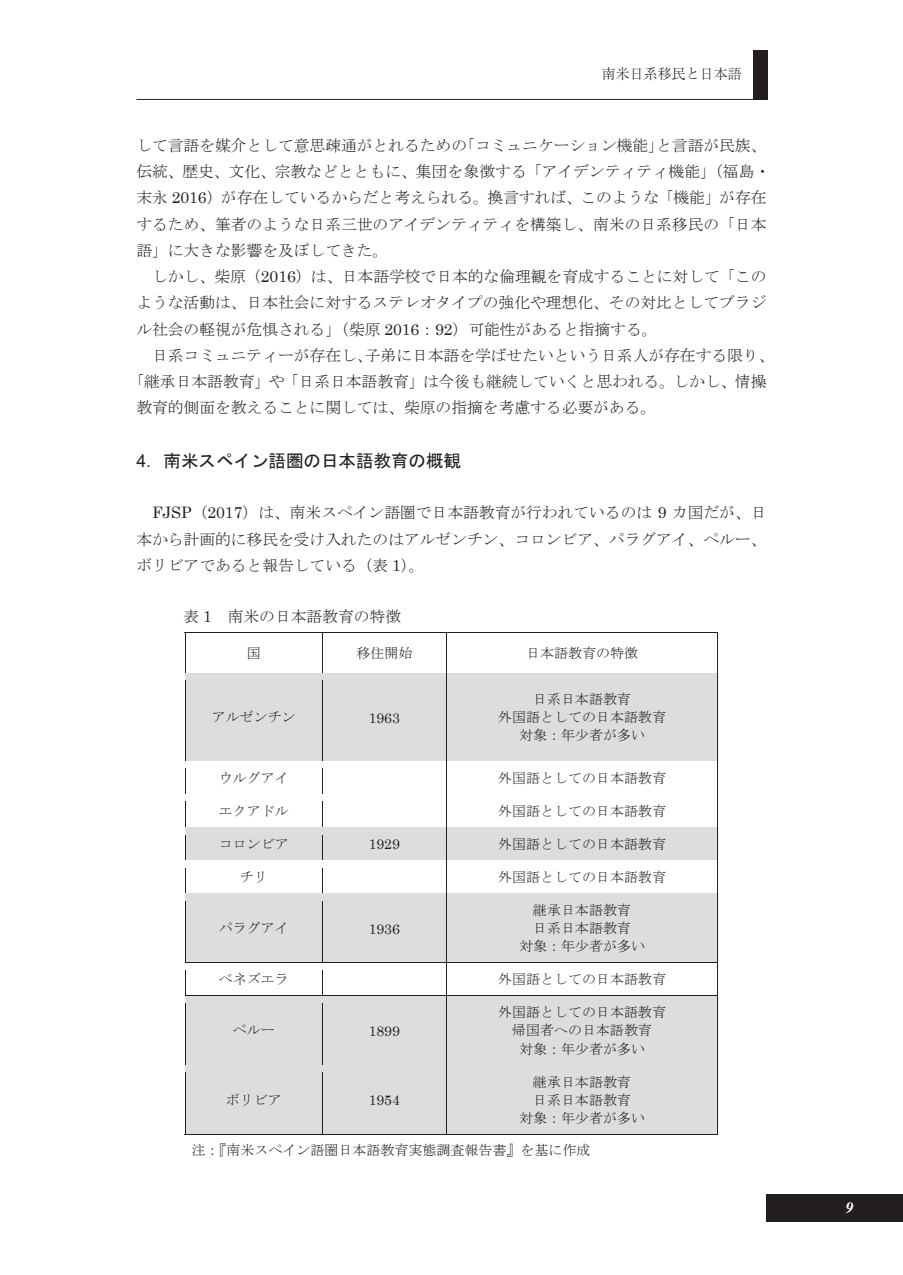
<style>
.page{position:relative;width:903px;height:1275px;background:#fff}
.page>*{position:absolute;margin:0;border:0;box-sizing:border-box;transform-origin:0 0}
.t1{font:17.5px "MS Gothic";color:#231f20}
.t2{font:15.75px/26.2px "MS Mincho";color:#231f20;text-align:justify}
.t3{font:italic 700 15.75px "Times LT Std";color:#fff}
.t4{font:14px/18.2px "MS Mincho";color:#231f20;text-align:center}
.t5{font:14px "Century";color:#231f20}
.t6{font:300 14px "Ryumin Pro";color:#231f20}
.s1{font-family:"Century"}
.s2{font-family:"Arial"}
</style>
<div class="page">
<hr style="left:185px;top:632px;width:137px;height:1px;background:#231f20">
<hr style="left:323px;top:632px;width:123px;height:1px;background:#231f20">
<hr style="left:447px;top:632px;width:270px;height:1px;background:#231f20">
<hr style="left:185px;top:640px;width:1px;height:33px;background:#231f20">
<hr style="left:322px;top:640px;width:1px;height:33px;background:#231f20">
<hr style="left:446px;top:640px;width:1px;height:33px;background:#231f20">
<hr style="left:717px;top:640px;width:1px;height:33px;background:#231f20">
<div style="left:186px;top:674px;width:136px;height:87px;background:#dcdddf"></div>
<div style="left:323px;top:681px;width:123px;height:73px;background:#dcdddf"></div>
<div style="left:447px;top:674px;width:270px;height:87px;background:#dcdddf"></div>
<hr style="left:186px;top:673px;width:136px;height:1px;background:#231f20">
<hr style="left:323px;top:673px;width:123px;height:1px;background:#231f20">
<div style="left:323px;top:674px;width:123px;height:7px;background:#dcdddf"></div>
<hr style="left:447px;top:673px;width:270px;height:1px;background:#231f20">
<hr style="left:185px;top:681px;width:1px;height:80px;background:#231f20">
<div style="left:322px;top:754px;width:124px;height:7px;background:#dcdddf"></div>
<hr style="left:322px;top:681px;width:1px;height:80px;background:#231f20">
<hr style="left:446px;top:681px;width:1px;height:80px;background:#231f20">
<hr style="left:717px;top:681px;width:1px;height:80px;background:#231f20">
<hr style="left:186px;top:761px;width:136px;height:1px;background:#231f20">
<hr style="left:323px;top:761px;width:123px;height:1px;background:#231f20">
<hr style="left:447px;top:761px;width:270px;height:1px;background:#231f20">
<hr style="left:186px;top:794px;width:136px;height:1px;background:#231f20">
<hr style="left:323px;top:794px;width:123px;height:1px;background:#231f20">
<hr style="left:447px;top:794px;width:270px;height:1px;background:#231f20">
<div style="left:186px;top:828px;width:136px;height:32px;background:#dcdddf"></div>
<div style="left:323px;top:835px;width:123px;height:18px;background:#dcdddf"></div>
<div style="left:447px;top:828px;width:270px;height:32px;background:#dcdddf"></div>
<hr style="left:186px;top:827px;width:136px;height:1px;background:#231f20">
<hr style="left:323px;top:827px;width:123px;height:1px;background:#231f20">
<div style="left:323px;top:828px;width:123px;height:7px;background:#dcdddf"></div>
<hr style="left:447px;top:827px;width:270px;height:1px;background:#231f20">
<div style="left:322px;top:853px;width:124px;height:7px;background:#dcdddf"></div>
<hr style="left:186px;top:860px;width:136px;height:1px;background:#231f20">
<hr style="left:323px;top:860px;width:123px;height:1px;background:#231f20">
<hr style="left:447px;top:860px;width:270px;height:1px;background:#231f20">
<div style="left:186px;top:894px;width:136px;height:68px;background:#dcdddf"></div>
<div style="left:323px;top:901px;width:123px;height:54px;background:#dcdddf"></div>
<div style="left:447px;top:894px;width:270px;height:68px;background:#dcdddf"></div>
<svg style="left:185px;top:768px;width:1px;height:133px"></svg>
<hr style="left:186px;top:893px;width:136px;height:1px;background:#231f20">
<svg style="left:322px;top:768px;width:1px;height:133px"></svg>
<hr style="left:323px;top:893px;width:123px;height:1px;background:#231f20">
<div style="left:323px;top:894px;width:123px;height:7px;background:#dcdddf"></div>
<svg style="left:446px;top:761px;width:1px;height:140px"></svg>
<hr style="left:447px;top:893px;width:270px;height:1px;background:#231f20">
<svg style="left:717px;top:761px;width:1px;height:140px"></svg>
<hr style="left:185px;top:901px;width:1px;height:61px;background:#231f20">
<div style="left:322px;top:955px;width:124px;height:7px;background:#dcdddf"></div>
<hr style="left:322px;top:901px;width:1px;height:61px;background:#231f20">
<hr style="left:446px;top:901px;width:1px;height:61px;background:#231f20">
<hr style="left:717px;top:901px;width:1px;height:61px;background:#231f20">
<hr style="left:186px;top:962px;width:136px;height:1px;background:#231f20">
<hr style="left:323px;top:962px;width:123px;height:1px;background:#231f20">
<hr style="left:447px;top:962px;width:270px;height:1px;background:#231f20">
<div style="left:186px;top:996px;width:136px;height:69px;background:#dcdddf"></div>
<div style="left:323px;top:1003px;width:123px;height:55px;background:#dcdddf"></div>
<div style="left:447px;top:996px;width:270px;height:69px;background:#dcdddf"></div>
<svg style="left:185px;top:962px;width:1px;height:41px"></svg>
<hr style="left:186px;top:995px;width:136px;height:1px;background:#231f20">
<svg style="left:322px;top:962px;width:1px;height:41px"></svg>
<hr style="left:323px;top:995px;width:123px;height:1px;background:#231f20">
<div style="left:323px;top:996px;width:123px;height:7px;background:#dcdddf"></div>
<svg style="left:446px;top:962px;width:1px;height:41px"></svg>
<hr style="left:447px;top:995px;width:270px;height:1px;background:#231f20">
<svg style="left:717px;top:962px;width:1px;height:41px"></svg>
<hr style="left:185px;top:1003px;width:1px;height:62px;background:#231f20">
<div style="left:322px;top:1058px;width:124px;height:7px;background:#dcdddf"></div>
<hr style="left:322px;top:1003px;width:1px;height:62px;background:#231f20">
<hr style="left:446px;top:1003px;width:1px;height:62px;background:#231f20">
<hr style="left:717px;top:1003px;width:1px;height:62px;background:#231f20">
<div style="left:186px;top:1066px;width:136px;height:68px;background:#dcdddf"></div>
<div style="left:323px;top:1073px;width:123px;height:54px;background:#dcdddf"></div>
<div style="left:447px;top:1066px;width:270px;height:68px;background:#dcdddf"></div>
<hr style="left:186px;top:1065px;width:136px;height:1px;background:#231f20">
<hr style="left:323px;top:1065px;width:123px;height:1px;background:#231f20">
<div style="left:323px;top:1066px;width:123px;height:7px;background:#dcdddf"></div>
<hr style="left:447px;top:1065px;width:270px;height:1px;background:#231f20">
<hr style="left:185px;top:1073px;width:1px;height:62px;background:#231f20">
<hr style="left:185px;top:1134px;width:137px;height:1px;background:#231f20">
<div style="left:322px;top:1127px;width:124px;height:7px;background:#dcdddf"></div>
<hr style="left:322px;top:1073px;width:1px;height:62px;background:#231f20">
<hr style="left:323px;top:1134px;width:123px;height:1px;background:#231f20">
<hr style="left:446px;top:1073px;width:1px;height:62px;background:#231f20">
<hr style="left:447px;top:1134px;width:270px;height:1px;background:#231f20">
<hr style="left:717px;top:1073px;width:1px;height:62px;background:#231f20">
<div style="left:766px;top:1194px;width:137px;height:27px;background:#231f20"></div>
<div style="left:753px;top:50px;width:15px;height:50px;background:#231f20"></div>
<hr style="left:136px;top:99px;width:630px;height:1px;background:#231f20">
<p class="t6" style="left:602px;top:63px;width:141px">南米日系移民と日本語</p>
<p class="t2" style="left:136px;top:132px;width:636px;text-align:left">して言語を媒介として意思疎通がとれるための「コミュニケーション機能」と言語が民族、伝統、歴史、文化、宗教などとともに、集団を象徴する「アイデンティティ機能」（福島・末永 <span class="s1">2016</span>）が存在しているからだと考えられる。換言すれば、このような「機能」が存在するため、筆者のような日系三世のアイデンティティを構築し、南米の日系移民の「日本語」に大きな影響を及ぼしてきた。</p>
<p class="t2" style="left:136px;top:263px;width:631px;text-indent:16px">しかし、柴原（<span class="s1">2016</span>）は、日本語学校で日本的な倫理観を育成することに対して「このような活動は、日本社会に対するステレオタイプの強化や理想化、その対比としてブラジル社会の軽視が危惧される」（柴原 <span class="s1">2016</span>：<span class="s1">92</span>）可能性があると指摘する。</p>
<p class="t2" style="left:152px;top:342px;width:624px">日系コミュニティーが存在し、子弟に日本語を学ばせたいという日系人が存在する限り、</p>
<p class="t2" style="left:128px;top:368px;width:639px">「継承日本語教育」や「日系日本語教育」は今後も継続していくと思われる。しかし、情操</p>
<p class="t2" style="left:136px;top:395px;width:521px">教育的側面を教えることに関しては、柴原の指摘を考慮する必要がある。</p>
<p class="t1" style="left:136px;top:452px;width:326px"><span class="s2">4</span>．南米スペイン語圏の日本語教育の概観</p>
<p class="t2" style="left:136px;top:500px;width:632px;text-indent:16px"><span class="s1">FJSP</span>（<span class="s1">2017</span>）は、南米スペイン語圏で日本語教育が行われているのは <span class="s1">9</span> カ国だが、日本から計画的に移民を受け入れたのはアルゼンチン、コロンビア、パラグアイ、ペルー、ボリビアであると報告している（表 <span class="s1">1</span>）。</p>
<p class="t2" style="left:184px;top:603px;width:219px">表 <span class="s1">1</span> 南米の日本語教育の特徴</p>
<p class="t4" style="left:247px;top:644px;width:15px">国</p>
<p class="t4" style="left:356px;top:644px;width:57px">移住開始</p>
<p class="t4" style="left:526px;top:644px;width:113px">日本語教育の特徴</p>
<p class="t4" style="left:212px;top:708px;width:85px">アルゼンチン</p>
<p class="t5" style="left:369px;top:706px;width:33px">1963</p>
<p class="t4" style="left:498px;top:690px;width:169px">日系日本語教育<br>外国語としての日本語教育対象：年少者が多い</p>
<p class="t4" style="left:219px;top:769px;width:72px">ウルグアイ</p>
<p class="t4" style="left:498px;top:769px;width:169px">外国語としての日本語教育</p>
<p class="t4" style="left:219px;top:802px;width:72px">エクアドル</p>
<p class="t4" style="left:498px;top:802px;width:169px">外国語としての日本語教育</p>
<p class="t4" style="left:219px;top:835px;width:72px">コロンビア</p>
<p class="t5" style="left:369px;top:832px;width:33px">1929</p>
<p class="t4" style="left:498px;top:835px;width:169px">外国語としての日本語教育</p>
<p class="t4" style="left:240px;top:868px;width:30px">チリ</p>
<p class="t4" style="left:498px;top:868px;width:169px">外国語としての日本語教育</p>
<p class="t4" style="left:219px;top:919px;width:72px">パラグアイ</p>
<p class="t5" style="left:369px;top:917px;width:33px">1936</p>
<p class="t4" style="left:519px;top:901px;width:127px">継承日本語教育<br>日系日本語教育<br>対象：年少者が多い</p>
<p class="t4" style="left:219px;top:970px;width:72px">ベネズエラ</p>
<p class="t4" style="left:498px;top:970px;width:169px">外国語としての日本語教育</p>
<p class="t4" style="left:233px;top:1021px;width:43px">ペルー</p>
<p class="t5" style="left:369px;top:1019px;width:33px">1899</p>
<p class="t4" style="left:498px;top:1003px;width:169px">外国語としての日本語教育帰国者への日本語教育<br>対象：年少者が多い</p>
<p class="t4" style="left:519px;top:1073px;width:127px">継承日本語教育<br>日系日本語教育<br>対象：年少者が多い</p>
<p class="t4" style="left:191px;top:1140px;width:400px">注：『南米スペイン語圏日本語教育実態調査報告書』を基に作成</p>
<p class="t4" style="left:226px;top:1091px;width:57px">ボリビア</p>
<p class="t5" style="left:369px;top:1088px;width:33px">1954</p>
<p class="t3" style="left:846px;top:1198px;width:9px">9</p>
</div>
